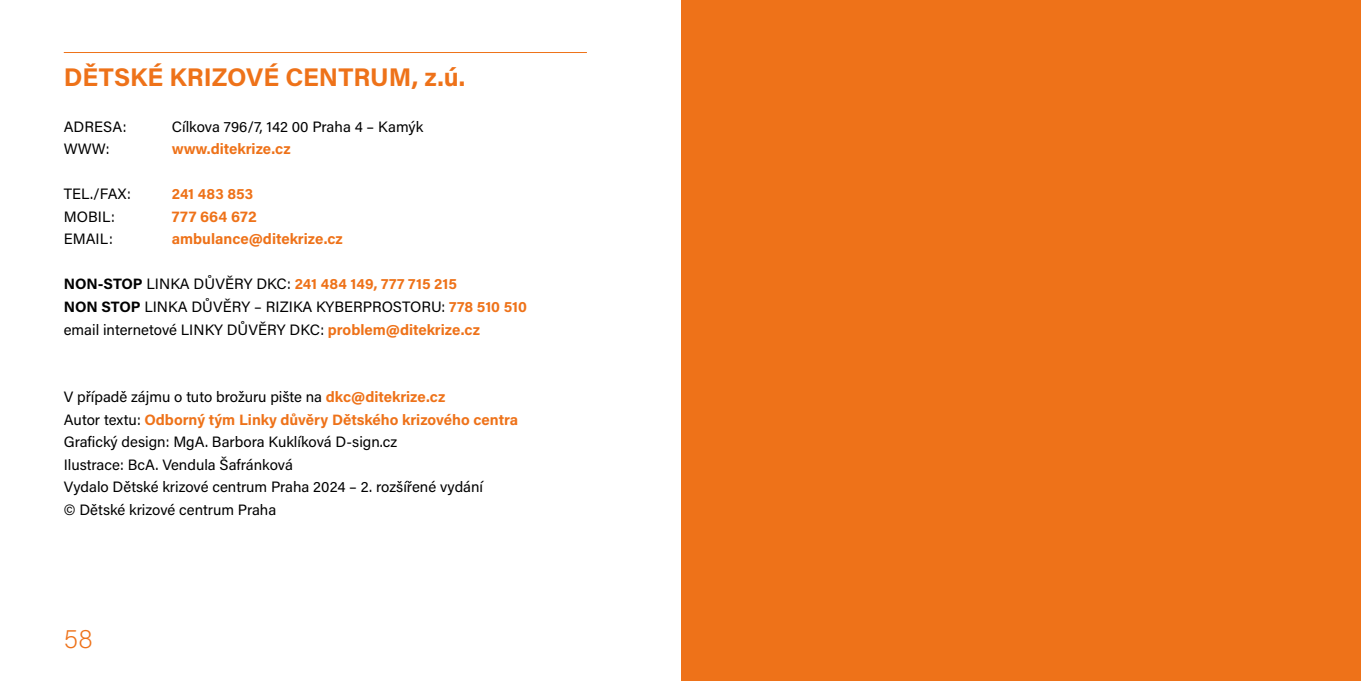
<style>
.page{position:relative;width:1361px;height:681px;background:#fff}
.page>*{position:absolute;margin:0;border:0;box-sizing:border-box;transform-origin:0 0}
.t1{font:200 27px "Acumin Pro";color:#ee7219}
.t2{font:700 25.5px "Acumin Pro";color:#ee7219}
.t3{font:15px/22.5px "Acumin Pro";color:#000}
.t4{font:700 15px "Acumin Pro";color:#ee7219}
.s1{font-weight:700}
.s2{font-weight:700;color:#ee7219}
</style>
<div class="page">
<hr style="left:64px;top:52px;width:523px;height:1px;background:#ee7219">
<div style="left:681px;top:0;width:680px;height:680px;background:#ee7219"></div>
<h2 class="t2" style="left:64px;top:59px;width:403px">DĚTSKÉ KRIZOVÉ CENTRUM, z.ú.</h2>
<p class="t3" style="left:64px;top:114px;width:64px">ADRESA:</p>
<p class="t3" style="left:172px;top:114px;width:253px">Cílkova 796/7, 142 00 Praha 4 – Kamýk</p>
<p class="t3" style="left:64px;top:137px;width:47px">WWW:</p>
<p class="t4" style="left:172px;top:138px;width:120px">www.ditekrize.cz</p>
<p class="t3" style="left:64px;top:182px;width:69px">TEL./FAX:</p>
<p class="t4" style="left:172px;top:183px;width:83px">241 483 853</p>
<p class="t3" style="left:64px;top:204px;width:53px">MOBIL:</p>
<p class="t4" style="left:172px;top:206px;width:86px">777 664 672</p>
<p class="t3" style="left:64px;top:227px;width:50px">EMAIL:</p>
<p class="t4" style="left:172px;top:228px;width:173px">ambulance@ditekrize.cz</p>
<p class="t3" style="left:64px;top:272px;width:465px"><span class="s1">NON-STOP</span> LINKA DŮVĚRY DKC: <span class="s2">241 484 149, 777 715 215<br></span><span class="s1">NON STOP</span> LINKA DŮVĚRY – RIZIKA KYBERPROSTORU: <span class="s2">778 510 510 </span>email internetové LINKY DŮVĚRY DKC: <span class="s2">problem@ditekrize.cz</span></p>
<p class="t3" style="left:64px;top:385px;width:456px">V případě zájmu o tuto brožuru pište na <span class="s2">dkc@ditekrize.cz<br></span>Autor textu: <span class="s2">Odborný tým Linky důvěry Dětského krizového centra </span>Grafický design: MgA. Barbora Kuklíková D-sign.cz<br>Ilustrace: BcA. Vendula Šafránková<br>Vydalo Dětské krizové centrum Praha 2024 – 2. rozšířené vydání<br>© Dětské krizové centrum Praha</p>
<h1 class="t1" style="left:64px;top:619px;width:30px">58</h1>
</div>
